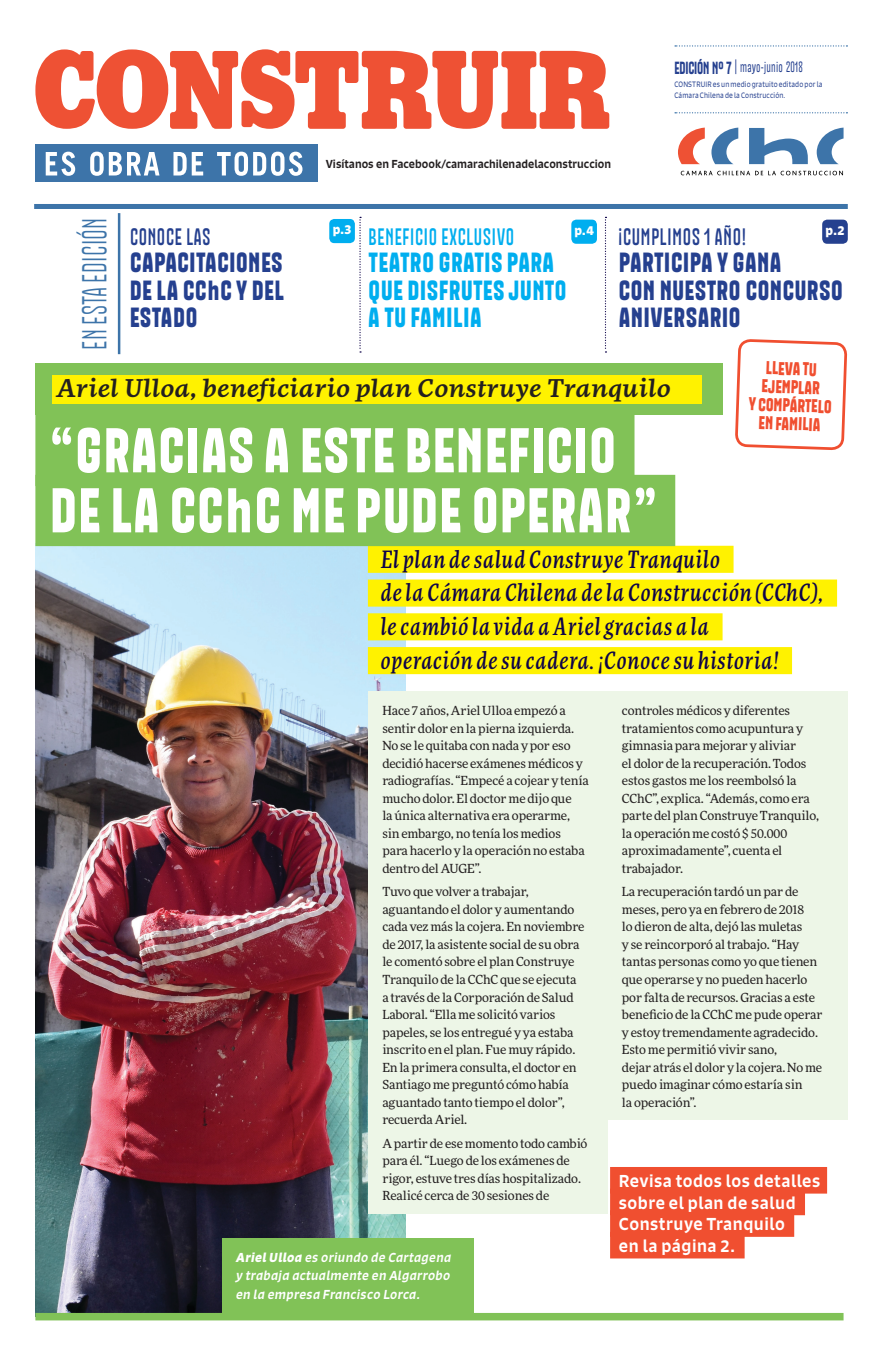
<style>
.page{position:relative;width:879px;height:1365px;background:#fff}
.page>*{position:absolute;margin:0;border:0;box-sizing:border-box;transform-origin:0 0}
.TITULO___PESADA{font:700 62.5px "Mazurquica";letter-spacing:.035em;color:#fff}
.t1{font:300 34.75px "Mazurquica";letter-spacing:.01em;color:#3d74a9}
.t2{font:700 27.5px/27.5px "Mazurquica";letter-spacing:.03em;color:#25408f;text-align:justify}
.t3{font:700 27.5px/27.5px "Mazurquica";letter-spacing:.03em;color:#00aeef}
.t4{font:italic 500 expanded 24.38px "More Pro";letter-spacing:.02em;color:#231f20}
.SUBTITULOS_AMARILLO{font:italic 500 condensed 23.75px/33.8px "More Pro";letter-spacing:.04em;color:#0e0349}
.t5{font:23.75px "Mazurquica";letter-spacing:.03em;color:#25408f}
.t6{font:23.75px "Mazurquica";letter-spacing:.03em;color:#00aeef}
.t7{font:700 18.38px/18.4px "Mazurquica";color:#f04f30;text-align:center}
.ESTILO___GRANDE{font:500 16.62px/21.6px "Signo";letter-spacing:.03em;color:#fff}
.t8{font:15px "Mazurquica";letter-spacing:.015em;color:#25408f;scale:.91 1}
.cuerpo_texto{font:12.5px/17.5px "More Pro";letter-spacing:-.01em;color:#231f20}
.ESTILO___GRANDE-2{font:italic 500 12.5px/18.8px "Signo";letter-spacing:.03em;color:#fff;text-align:justify}
.t9{font:700 12.5px "Signo";color:#fff}
.t10{font:500 11.12px "Signo";color:#231f20}
.t11{font:7.5px/11.2px "Signo";letter-spacing:.02em;color:#25408f;scale:.91 1}
.s1{font-weight:500;font-size:17.5px}
.s2{font-weight:700}
</style>
<div class="page">
<img style="left:35px;top:546px;width:370px;height:766px">
<div style="left:368px;top:691px;width:240px;height:522px;background:#edf6e7"></div>
<div style="left:608px;top:691px;width:240px;height:429px;background:#edf6e7"></div>
<div style="left:222px;top:1237px;width:252px;height:77px;background:#81c257"></div>
<div style="left:329px;top:219px;width:26px;height:24px;background:#00aeef;border-radius:5px"></div>
<div style="left:35px;top:363px;width:688px;height:52px;background:#81c257"></div>
<div style="left:34px;top:204px;width:814px;height:5px;background:#3d74a9"></div>
<svg style="left:605px;top:217px;width:1px;height:135px"></svg>
<svg style="left:359px;top:217px;width:2px;height:135px"></svg>
<hr style="left:118px;top:213px;width:2px;height:141px;background:#3d74a9">
<div style="left:571px;top:219px;width:26px;height:25px;background:#00aeef;border-radius:5px"></div>
<svg style="left:749px;top:128px;width:59px;height:36px"></svg>
<svg style="left:816px;top:127px;width:27px;height:37px"></svg>
<svg style="left:711px;top:127px;width:27px;height:37px"></svg>
<svg style="left:678px;top:127px;width:27px;height:37px"></svg>
<svg style="left:681px;top:171px;width:162px;height:4px"></svg>
<svg style="left:675px;top:45px;width:172px;height:2px"></svg>
<svg style="left:675px;top:112px;width:172px;height:1px"></svg>
<div style="left:35px;top:144px;width:283px;height:38px;background:#3d74a9"></div>
<svg style="left:46px;top:152px;width:256px;height:24px"></svg>
<svg style="left:35px;top:49px;width:574px;height:80px"></svg>
<div style="left:35px;top:1312px;width:808px;height:8px;background:#81c257"></div>
<div style="left:368px;top:545px;width:365px;height:28px;background:#fff200"></div>
<div style="left:368px;top:579px;width:469px;height:27px;background:#fff200"></div>
<div style="left:368px;top:613px;width:354px;height:27px;background:#fff200"></div>
<div style="left:368px;top:647px;width:424px;height:27px;background:#fff200"></div>
<div style="left:35px;top:415px;width:599px;height:71px;background:#81c257"></div>
<div style="left:35px;top:475px;width:640px;height:71px;background:#81c257"></div>
<div style="left:610px;top:1166px;width:217px;height:27px;background:#f04f30"></div>
<div style="left:610px;top:1188px;width:195px;height:26px;background:#f04f30"></div>
<div style="left:610px;top:1210px;width:184px;height:26px;background:#f04f30"></div>
<div style="left:610px;top:1231px;width:134px;height:27px;background:#f04f30"></div>
<svg style="left:734px;top:204px;width:114px;height:388px"></svg>
<div style="left:52px;top:375px;width:650px;height:28px;background:#fff200"></div>
<p class="t1" style="left:73px;top:350px;width:134px;rotate:-90deg">EN ESTA EDICIÓN</p>
<p class="t5" style="left:130px;top:221px;width:82px">CONOCE LAS</p>
<p class="t2" style="left:130px;top:246px;width:155px">CAPACITACIONES DE LA CChC Y DEL ESTADO</p>
<p class="t10" style="left:326px;top:157px;width:287px">Visítanos en Facebook/camarachilenadelaconstruccion</p>
<p class="t8" style="left:674px;top:57px;width:143px"><span class="s1">EDICIÓN Nº 7</span> | mayo-junio 2018</p>
<p class="t11" style="left:674px;top:78px;width:164px">CONSTRUIR es un medio gratuito editado por la<br>Cámara Chilena de la Construcción.</p>
<p class="t9" style="left:333px;top:221px;width:20px">p.3</p>
<p class="t5" style="left:618px;top:221px;width:129px">¡CUMPLIMOS 1 AÑO!</p>
<p class="t2" style="left:619px;top:246px;width:226px;text-align:left">PARTICIPA Y GANA<br>CON NUESTRO CONCURSO<br>ANIVERSARIO</p>
<p class="t9" style="left:574px;top:222px;width:21px">p.4</p>
<p class="t9" style="left:825px;top:222px;width:21px">p.2</p>
<p class="t6" style="left:368px;top:221px;width:147px">BENEFICIO EXCLUSIVO</p>
<p class="t3" style="left:368px;top:246px;width:199px">TEATRO GRATIS PARA<br>QUE DISFRUTES JUNTO<br>A TU FAMILIA</p>
<p class="t4" style="left:56px;top:370px;width:615px">Ariel Ulloa, beneficiario plan Construye Tranquilo</p>
<p class="TITULO___PESADA" style="left:50px;top:408px;width:567px">“GRACIAS A ESTE BENEFICIO</p>
<p class="TITULO___PESADA" style="left:50px;top:468px;width:607px">DE LA CChC ME PUDE OPERAR”</p>
<p class="t7" style="left:750px;top:356px;width:85px;rotate:2deg">LLEVA TU<br>EJEMPLAR<br>Y COMPÁRTELO<br>EN FAMILIA</p>
<p class="SUBTITULOS_AMARILLO" style="left:381px;top:541px;width:444px">El plan de salud Construye Tranquilo<br>de la Cámara Chilena de la Construcción (CChC), le cambió la vida a Ariel gracias a la<br>operación de su cadera. ¡Conoce su historia!</p>
<p class="cuerpo_texto" style="left:382px;top:701px;width:208px">Hace 7 años, Ariel Ulloa empezó a sentir dolor en la pierna izquierda.<br>No se le quitaba con nada y por eso decidió hacerse exámenes médicos y radiografías. “Empecé a cojear y tenía mucho dolor. El doctor me dijo que<br>la única alternativa era operarme, sin embargo, no tenía los medios para hacerlo y la operación no estaba dentro del AUGE”.</p>
<p class="cuerpo_texto" style="left:382px;top:882px;width:203px">Tuvo que volver a trabajar, aguantando el dolor y aumentando cada vez más la cojera. En noviembre de 2017, la asistente social de su obra le comentó sobre el plan Construye<br>Tranquilo de la CChC que se ejecuta a través de la Corporación de Salud<br>Laboral. “Ella me solicitó varios papeles, se los entregué y ya estaba inscrito en el plan. Fue muy rápido.<br>En la primera consulta, el doctor en<br>Santiago me preguntó cómo había aguantado tanto tiempo el dolor”, recuerda Ariel.</p>
<p class="cuerpo_texto" style="left:382px;top:1133px;width:207px">A partir de ese momento todo cambió para él. “Luego de los exámenes de rigor, estuve tres días hospitalizado.<br>Realicé cerca de 30 sesiones de</p>
<p class="ESTILO___GRANDE-2" style="left:236px;top:1247px;width:217px"><span class="s2">Ariel Ulloa</span> es oriundo de Cartagena y trabaja actualmente en Algarrobo en la empresa Francisco Lorca.</p>
<p class="cuerpo_texto" style="left:622px;top:701px;width:199px">controles médicos y diferentes tratamientos como acupuntura y gimnasia para mejorar y aliviar<br>el dolor de la recuperación. Todos estos gastos me los reembolsó la<br>CChC”, explica. “Además, como era parte del plan Construye Tranquilo, la operación me costó $ 50.000 aproximadamente”, cuenta el trabajador.</p>
<p class="cuerpo_texto" style="left:622px;top:882px;width:202px">La recuperación tardó un par de meses, pero ya en febrero de 2018<br>lo dieron de alta, dejó las muletas<br>y se reincorporó al trabajo. “Hay tantas personas como yo que tienen que operarse y no pueden hacerlo por falta de recursos. Gracias a este beneficio de la CChC me pude operar y estoy tremendamente agradecido.<br>Esto me permitió vivir sano,<br>dejar atrás el dolor y la cojera. No me puedo imaginar cómo estaría sin<br>la operación”.</p>
<p class="ESTILO___GRANDE" style="left:619px;top:1169px;width:203px">Revisa todos los detalles sobre el plan de salud<br>Construye Tranquilo<br>en la página 2.</p>
</div>
